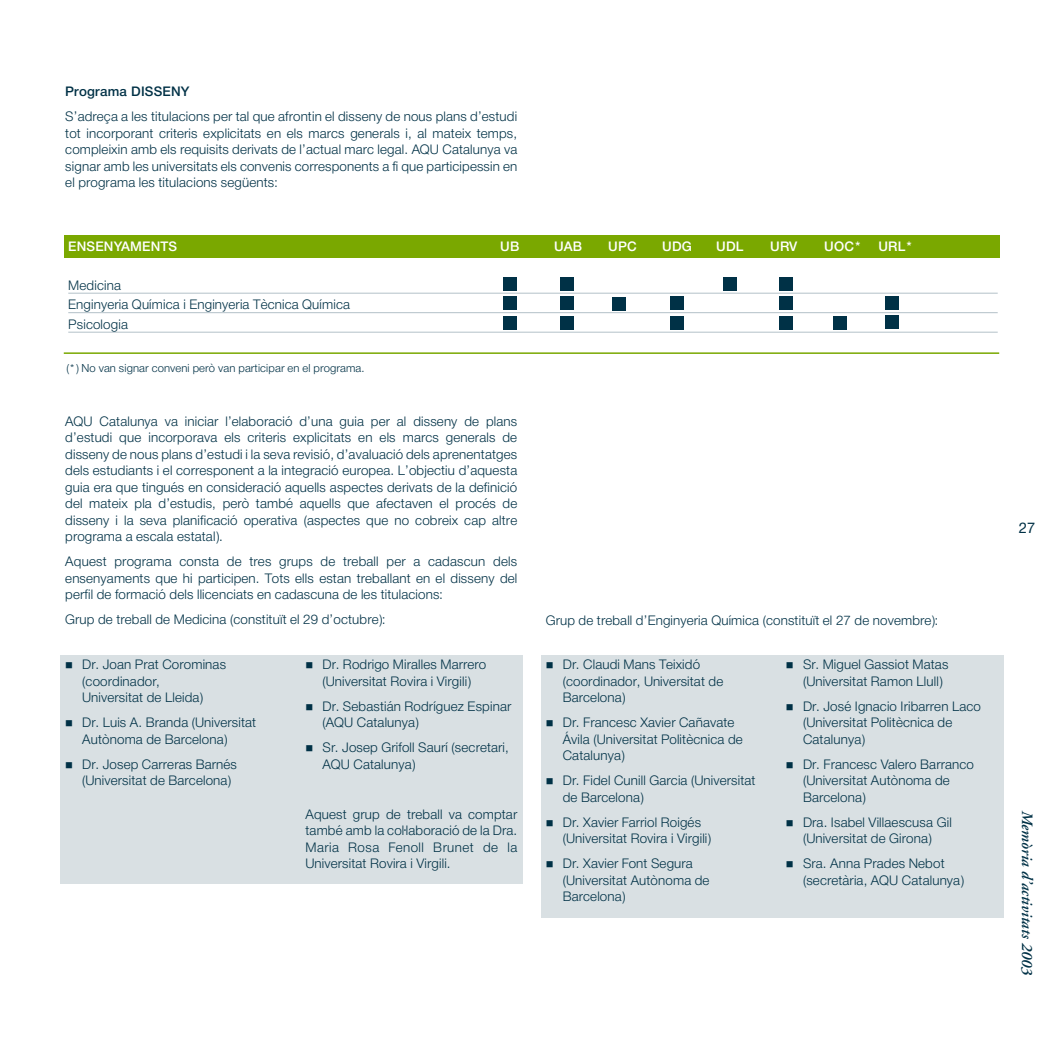
<style>
.page{position:relative;width:1063px;height:1063px;background:#fff}
.page>*{position:absolute;margin:0;border:0;box-sizing:border-box;transform-origin:0 0}
.t1{font:italic 600 15.75px "Adobe Garamond";color:#003146}
.t2{font:15.75px "NH55";color:#003146}
.t3{font:14.25px/16.5px "NH45";letter-spacing:.01em;color:#003146}
.t4{font:14.25px "NH65";letter-spacing:.01em;color:#fff}
.t5{font:14.25px "NH65";letter-spacing:.01em;color:#003146}
.t6{font:12px "NH45";letter-spacing:.01em;color:#003146}
</style>
<div class="page">
<div style="left:541px;top:655px;width:463px;height:263px;background:#d9e0e3"></div>
<div style="left:61px;top:655px;width:462px;height:229px;background:#d9e0e3"></div>
<div style="left:64px;top:235px;width:935px;height:23px;background:#7aa800"></div>
<hr style="left:68px;top:293px;width:930px;height:1px;background:#b3c1c8">
<hr style="left:68px;top:312px;width:930px;height:1px;background:#b3c1c8">
<hr style="left:68px;top:332px;width:930px;height:1px;background:#b3c1c8">
<hr style="left:64px;top:352px;width:935px;height:2px;background:#7aa800">
<div style="left:503px;top:316px;width:14px;height:14px;background:#003146"></div>
<div style="left:503px;top:297px;width:14px;height:13px;background:#003146"></div>
<div style="left:503px;top:277px;width:14px;height:14px;background:#003146"></div>
<div style="left:560px;top:316px;width:14px;height:14px;background:#003146"></div>
<div style="left:560px;top:297px;width:14px;height:13px;background:#003146"></div>
<div style="left:560px;top:277px;width:14px;height:14px;background:#003146"></div>
<div style="left:613px;top:298px;width:13px;height:13px;background:#003146"></div>
<div style="left:670px;top:316px;width:14px;height:14px;background:#003146"></div>
<div style="left:670px;top:297px;width:14px;height:13px;background:#003146"></div>
<div style="left:723px;top:277px;width:14px;height:14px;background:#003146"></div>
<div style="left:779px;top:316px;width:14px;height:14px;background:#003146"></div>
<div style="left:779px;top:297px;width:14px;height:13px;background:#003146"></div>
<div style="left:779px;top:277px;width:14px;height:14px;background:#003146"></div>
<div style="left:833px;top:316px;width:14px;height:14px;background:#003146"></div>
<div style="left:885px;top:316px;width:14px;height:13px;background:#003146"></div>
<div style="left:885px;top:296px;width:14px;height:14px;background:#003146"></div>
<p class="t5" style="left:65px;top:87px;width:126px">Programa DISSENY</p>
<p class="t3" style="left:65px;top:109px;width:454px;text-align:justify">S’adreça a les titulacions per tal que afrontin el disseny de nous plans d’estudi tot incorporant criteris explicitats en els marcs generals i, al mateix temps, compleixin amb els requisits derivats de l’actual marc legal. AQU Catalunya va signar amb les universitats els convenis corresponents a fi que participessin en el programa les titulacions següents:</p>
<p class="t4" style="left:68px;top:241px;width:110px">ENSENYAMENTS</p>
<p class="t4" style="left:500px;top:241px;width:21px">UB</p>
<p class="t4" style="left:554px;top:241px;width:29px">UAB</p>
<p class="t4" style="left:608px;top:241px;width:30px">UPC</p>
<p class="t4" style="left:662px;top:241px;width:31px">UDG</p>
<p class="t4" style="left:716px;top:241px;width:29px">UDL</p>
<p class="t4" style="left:770px;top:241px;width:29px">URV</p>
<p class="t4" style="left:824px;top:241px;width:90px">UOC* URL*</p>
<p class="t3" style="left:68px;top:276px;width:283px;line-height:19.5px">Medicina<br>Enginyeria Química i Enginyeria Tècnica Química<br>Psicologia</p>
<p class="t6" style="left:66px;top:364px;width:300px">(*) No van signar conveni però van participar en el programa.</p>
<p class="t3" style="left:65px;top:414px;width:454px;text-align:justify">AQU Catalunya va iniciar l’elaboració d’una guia per al disseny de plans d’estudi que incorporava els criteris explicitats en els marcs generals de disseny de nous plans d’estudi i la seva revisió, d’avaluació dels aprenentatges dels estudiants i el corresponent a la integració europea. L’objectiu d’aquesta guia era que tingués en consideració aquells aspectes derivats de la definició del mateix pla d’estudis, però també aquells que afectaven el procés de disseny i la seva planificació operativa (aspectes que no cobreix cap altre programa a escala estatal).</p>
<p class="t3" style="left:65px;top:555px;width:454px;text-align:justify">Aquest programa consta de tres grups de treball per a cadascun dels ensenyaments que hi participen. Tots ells estan treballant en el disseny del perfil de formació dels llicenciats en cadascuna de les titulacions:</p>
<p class="t3" style="left:65px;top:613px;width:322px">Grup de treball de Medicina (constituït el 29 d’octubre):</p>
<p class="t3" style="left:82px;top:657px;width:145px;text-indent:-17px">■ Dr. Joan Prat Corominas (coordinador,<br>Universitat de Lleida)</p>
<p class="t3" style="left:82px;top:715px;width:175px;text-indent:-17px">■ Dr. Luis A. Branda (Universitat<br>Autònoma de Barcelona)</p>
<p class="t3" style="left:82px;top:757px;width:156px;text-indent:-17px">■ Dr. Josep Carreras Barnés (Universitat de Barcelona)</p>
<p class="t3" style="left:306px;top:657px;width:182px;text-align:center">■ Dr. Rodrigo Miralles Marrero (Universitat Rovira i Virgili)</p>
<p class="t3" style="left:323px;top:699px;width:190px;text-indent:-17px">■ Dr. Sebastián Rodríguez Espinar (AQU Catalunya)</p>
<p class="t3" style="left:323px;top:740px;width:188px;text-indent:-17px">■ Sr. Josep Grifoll Saurí (secretari,<br>AQU Catalunya)</p>
<p class="t3" style="left:306px;top:807px;width:213px;text-align:justify">Aquest grup de treball va comptar també amb la col·laboració de la Dra.<br>Maria Rosa Fenoll Brunet de la Universitat Rovira i Virgili.</p>
<p class="t3" style="left:546px;top:613px;width:394px">Grup de treball d’Enginyeria Química (constituït el 27 de novembre):</p>
<p class="t3" style="left:563px;top:657px;width:162px;text-indent:-17px">■ Dr. Claudi Mans Teixidó (coordinador, Universitat de<br>Barcelona)</p>
<p class="t3" style="left:563px;top:715px;width:181px;text-indent:-17px">■ Dr. Francesc Xavier Cañavate<br>Ávila (Universitat Politècnica de<br>Catalunya)</p>
<p class="t3" style="left:563px;top:773px;width:194px;text-indent:-17px">■ Dr. Fidel Cunill Garcia (Universitat de Barcelona)</p>
<p class="t3" style="left:563px;top:815px;width:150px;text-indent:-17px">■ Dr. Xavier Farriol Roigés (Universitat Rovira i Virgili)</p>
<p class="t3" style="left:563px;top:856px;width:148px;text-indent:-17px">■ Dr. Xavier Font Segura (Universitat Autònoma de<br>Barcelona)</p>
<p class="t3" style="left:803px;top:657px;width:147px;text-indent:-17px">■ Sr. Miguel Gassiot Matas (Universitat Ramon Llull)</p>
<p class="t3" style="left:803px;top:699px;width:179px;text-indent:-17px">■ Dr. José Ignacio Iribarren Laco (Universitat Politècnica de<br>Catalunya)</p>
<p class="t3" style="left:803px;top:757px;width:172px;text-indent:-17px">■ Dr. Francesc Valero Barranco (Universitat Autònoma de<br>Barcelona)</p>
<p class="t3" style="left:786px;top:815px;width:167px;text-align:center">■ Dra. Isabel Villaescusa Gil (Universitat de Girona)</p>
<p class="t3" style="left:803px;top:856px;width:162px;text-indent:-17px">■ Sra. Anna Prades Nebot (secretària, AQU Catalunya)</p>
<p class="t2" style="left:1019px;top:522px;width:18px">27</p>
<p class="t1" style="left:1033px;top:811px;width:166px;rotate:90deg">Memòria d’activitats 2003</p>
</div>
